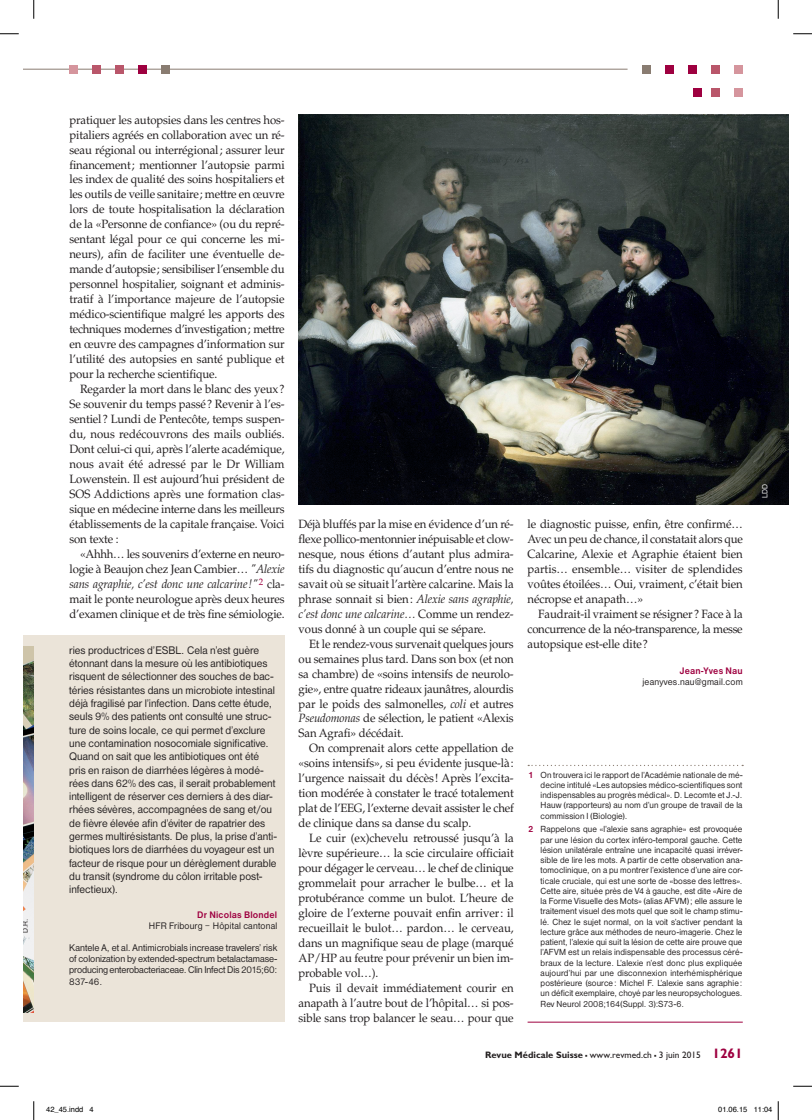
<style>
.page{position:relative;width:812px;height:1120px;background:#fff}
.page>*{position:absolute;margin:0;border:0;box-sizing:border-box;transform-origin:0 0}
.t1{font:12px/15px "Palatino";letter-spacing:-.01em;color:#231f20;text-align:justify;scale:.95 1}
.t2{font:11.38px/13.2px "Nimbus Sans D";color:#231f20;scale:.95 1}
.t3{font:10.12px/11.2px "Nimbus Sans D";letter-spacing:-.015em;color:#231f20;text-align:justify;scale:.95 1}
.t4{font:9.88px "Nimbus Sans D";letter-spacing:.02em;color:#231f20;scale:.95 1}
.t5{font:700 9.88px "Nimbus Sans D";letter-spacing:.02em;color:#9e0040;scale:.95 1}
.t6{font:9.38px "Gill Sans";color:#231f20}
.t7{font:9.12px/10.2px "Nimbus Sans D";letter-spacing:.01em;color:#231f20;text-align:justify;scale:.95 1}
.t8{font:7.88px "Nimbus Sans D";color:#231f20;scale:.95 1}
.t9{font:7.88px "Nimbus Sans D";color:#fff;scale:.95 1}
.t10{font:7.5px "Helvetica";color:#000}
.s1{font-style:italic}
.s2{font-weight:700;color:#9e0040}
.s3{font-weight:700}
.s4{font-weight:700;font-size:13.75px}
.s5{font-weight:700;font-size:13.75px;color:#9e0040}
</style>
<div class="page">
<hr style="left:23px;top:69px;width:604px;height:1px;background:#897c71">
<div style="left:69px;top:65px;width:9px;height:9px;background:#d5959d"></div>
<div style="left:92px;top:65px;width:9px;height:9px;background:#b9566a"></div>
<div style="left:115px;top:65px;width:9px;height:9px;background:#b9566a"></div>
<div style="left:138px;top:65px;width:9px;height:9px;background:#9e0040"></div>
<div style="left:161px;top:65px;width:9px;height:9px;background:#897c71"></div>
<div style="left:641px;top:65px;width:9px;height:9px;background:#897c71"></div>
<div style="left:664px;top:65px;width:9px;height:9px;background:#9e0040"></div>
<div style="left:687px;top:65px;width:9px;height:9px;background:#9e0040"></div>
<div style="left:711px;top:65px;width:8px;height:9px;background:#b9566a"></div>
<div style="left:734px;top:65px;width:8px;height:9px;background:#d5959d"></div>
<div style="left:711px;top:88px;width:8px;height:9px;background:#b9566a"></div>
<div style="left:734px;top:88px;width:8px;height:9px;background:#d5959d"></div>
<div style="left:693px;top:88px;width:9px;height:9px;background:#9e0040"></div>
<hr style="left:527px;top:1022px;width:215px;height:1px;background:#9e0040">
<div style="left:23px;top:635px;width:261px;height:387px;background:#ebe4d9"></div>
<svg style="left:528px;top:765px;width:215px;height:1px"></svg>
<img style="left:298px;top:115px;width:490px;height:389px">
<img style="left:23px;top:646px;width:11px;height:366px">
<svg style="left:0;top:33px;width:19px;height:2px"></svg>
<svg style="left:793px;top:33px;width:19px;height:2px"></svg>
<svg style="left:0;top:1085px;width:19px;height:2px"></svg>
<svg style="left:793px;top:1085px;width:19px;height:2px"></svg>
<svg style="left:33px;top:0;width:2px;height:19px"></svg>
<svg style="left:33px;top:1101px;width:2px;height:19px"></svg>
<svg style="left:777px;top:0;width:2px;height:19px"></svg>
<svg style="left:777px;top:1101px;width:2px;height:19px"></svg>
<p class="t8" style="left:21px;top:933px;width:17px;rotate:-90deg">D.R.</p>
<p class="t1" style="left:69px;top:112px;width:228px">pratiquer les autopsies dans les centres hos&shy;pitaliers agréés en collaboration avec un ré&shy;seau régional ou interrégional; assurer leur financement; mentionner l’autopsie parmi les index de qualité des soins hospitaliers et les outils de veille sanitaire; mettre en œuvre lors de toute hospitalisation la déclaration de la «Personne de confiance» (ou du repré&shy;sentant légal pour ce qui concerne les mi&shy;neurs), afin de faciliter une éventuelle de&shy;mande d’autopsie; sensibiliser l’ensemble du personnel hospitalier, soignant et adminis&shy;tratif à l’importance majeure de l’autopsie médico-scientifique malgré les apports des techniques modernes d’investigation; mettre en œuvre des campagnes d’information sur l’utilité des autopsies en santé publique et pour la recherche scientifique.</p>
<p class="t1" style="left:69px;top:382px;width:228px;text-indent:11px">Regarder la mort dans le blanc des yeux?<br>Se souvenir du temps passé? Revenir à l’es&shy;sentiel? Lundi de Pentecôte, temps suspen&shy;du, nous redécouvrons des mails oubliés.<br>Dont celui-ci qui, après l’alerte académique, nous avait été adressé par le Dr William Lowenstein. Il est aujourd’hui président de SOS Addictions après une formation clas&shy;sique en médecine interne dans les meilleurs établissements de la capitale française. Voici son texte :</p>
<p class="t1" style="left:69px;top:546px;width:228px;text-indent:11px">«Ahhh… les souvenirs d’externe en neuro&shy;logie à Beaujon chez Jean Cambier… <span class="s1">"Alexie sans agraphie, c’est donc une calcarine!"</span><sup>2</sup> cla&shy;mait le ponte neurologue après deux heures d’examen clinique et de très fine sémiologie.</p>
<p class="t2" style="left:69px;top:643px;width:220px">ries productrices d’ESBL. Cela n’est guère étonnant dans la mesure où les antibiotiques risquent de sélectionner des souches de bac&shy;téries résistantes dans un microbiote intestinal déjà fragilisé par l’infection. Dans cette étude, seuls 9% des patients ont consulté une struc&shy;ture de soins locale, ce qui permet d’exclure une contamination nosocomiale significative.<br>Quand on sait que les antibiotiques ont été pris en raison de diarrhées légères à modé&shy;rées dans 62% des cas, il serait probablement intelligent de réserver ces derniers à des diar&shy;rhées sévères, accompagnées de sang et/ou de fièvre élevée afin d’éviter de rapatrier des germes multirésistants. De plus, la prise d’anti&shy;biotiques lors de diarrhées du voyageur est un facteur de risque pour un dérèglement durable du transit (syndrome du côlon irritable post&shy;infectieux).</p>
<p class="t5" style="left:197px;top:909px;width:86px">Dr Nicolas Blondel</p>
<p class="t4" style="left:149px;top:920px;width:137px">HFR Fribourg − Hôpital cantonal</p>
<p class="t3" style="left:69px;top:942px;width:220px">Kantele A, et al. Antimicrobials increase travelers’ risk of colonization by extended-spectrum betalactamase&shy;producing enterobacteriaceae. Clin Infect Dis 2015;60:<br>837-46.</p>
<p class="t1" style="left:298px;top:516px;width:228px">Déjà bluffés par la mise en évidence d’un ré&shy;flexe pollico-mentonnier inépuisable et clow&shy;nesque, nous étions d’autant plus admira&shy;tifs du diagnostic qu’aucun d’entre nous ne savait où se situait l’artère calcarine. Mais la phrase sonnait si bien: <span class="s1">Alexie sans agraphie, c’est donc une calcarine…</span> Comme un rendez&shy;vous donné à un couple qui se sépare.</p>
<p class="t1" style="left:298px;top:636px;width:228px;text-indent:11px">Et le rendez-vous survenait quelques jours ou semaines plus tard. Dans son box (et non sa chambre) de «soins intensifs de neurolo&shy;gie», entre quatre rideaux jaunâtres, alourdis par le poids des salmonelles, <span class="s1">coli</span> et autres <span class="s1">Pseudomonas</span> de sélection, le patient «Alexis San Agrafi» décédait.</p>
<p class="t1" style="left:298px;top:741px;width:228px;text-indent:11px">On comprenait alors cette appellation de «soins intensifs», si peu évidente jusque-là: l’urgence naissait du décès! Après l’excita&shy;tion modérée à constater le tracé totalement plat de l’EEG, l’externe devait assister le chef de clinique dans sa danse du scalp.</p>
<p class="t1" style="left:298px;top:831px;width:228px;text-indent:11px">Le cuir (ex)chevelu retroussé jusqu’à la lèvre supérieure… la scie circulaire officiait pour dégager le cerveau… le chef de clinique grommelait pour arracher le bulbe… et la protubérance comme un bulot. L’heure de gloire de l’externe pouvait enfin arriver: il recueillait le bulot… pardon… le cerveau, dans un magnifique seau de plage (marqué AP/HP au feutre pour prévenir un bien im&shy;probable vol…).</p>
<p class="t1" style="left:298px;top:980px;width:228px;text-indent:11px">Puis il devait immédiatement courir en anapath à l’autre bout de l’hôpital… si pos&shy;sible sans trop balancer le seau… pour que</p>
<p class="t1" style="left:527px;top:516px;width:228px">le diagnostic puisse, enfin, être confirmé… Avec un peu de chance, il constatait alors que Calcarine, Alexie et Agraphie étaient bien partis… ensemble… visiter de splendides voûtes étoilées… Oui, vraiment, c’était bien nécropse et anapath…»</p>
<p class="t1" style="left:527px;top:606px;width:228px;text-indent:11px">Faudrait-il vraiment se résigner? Face à la concurrence de la néo-transparence, la messe autopsique est-elle dite?</p>
<p class="t5" style="left:680px;top:665px;width:68px">Jean-Yves Nau</p>
<p class="t4" style="left:642px;top:676px;width:107px">jeanyves.nau@gmail.com</p>
<p class="t7" style="left:540px;top:769px;width:214px;text-indent:-12px"><span class="s2">1</span> On trouvera ici le rapport de l’Académie nationale de mé&shy;decine intitulé «Les autopsies médico-scientifiques sont indispensables au progrès médical». D. Lecomte et J.-J.<br>Hauw (rapporteurs) au nom d’un groupe de travail de la commission I (Biologie).</p>
<p class="t7" style="left:540px;top:824px;width:214px;text-indent:-12px"><span class="s2">2</span> Rappelons que «l’alexie sans agraphie» est provoquée par une lésion du cortex inféro-temporal gauche. Cette lésion unilatérale entraîne une incapacité quasi irréver&shy;sible de lire les mots. A partir de cette observation ana&shy;tomoclinique, on a pu montrer l’existence d’une aire cor&shy;ticale cruciale, qui est une sorte de «bosse des lettres».<br>Cette aire, située près de V4 à gauche, est dite «Aire de la Forme Visuelle des Mots» (alias AFVM); elle assure le traitement visuel des mots quel que soit le champ stimu&shy;lé. Chez le sujet normal, on la voit s’activer pendant la lecture grâce aux méthodes de neuro-imagerie. Chez le patient, l’alexie qui suit la lésion de cette aire prouve que l’AFVM est un relais indispensable des processus céré&shy;braux de la lecture. L’alexie n’est donc plus expliquée aujourd’hui par une disconnexion interhémisphérique postérieure (source: Michel F. L’alexie sans agraphie: un déficit exemplaire, choyé par les neuropsychologues.<br>Rev Neurol 2008;164(Suppl. 3):S73-6.</p>
<p class="t6" style="left:485px;top:1049px;width:259px"><span class="s3">Revue Médicale Suisse</span> <span class="s4">–</span> www.revmed.ch <span class="s4">–</span> 3 juin 2015 <span class="s5">1261</span></p>
<p class="t9" style="left:760px;top:498px;width:16px;rotate:-90deg">LDD</p>
<p class="t10" style="left:46px;top:1104px;width:49px">42_45.indd 4</p>
<p class="t10" style="left:718px;top:1104px;width:56px">01.06.15 11:04</p>
</div>
